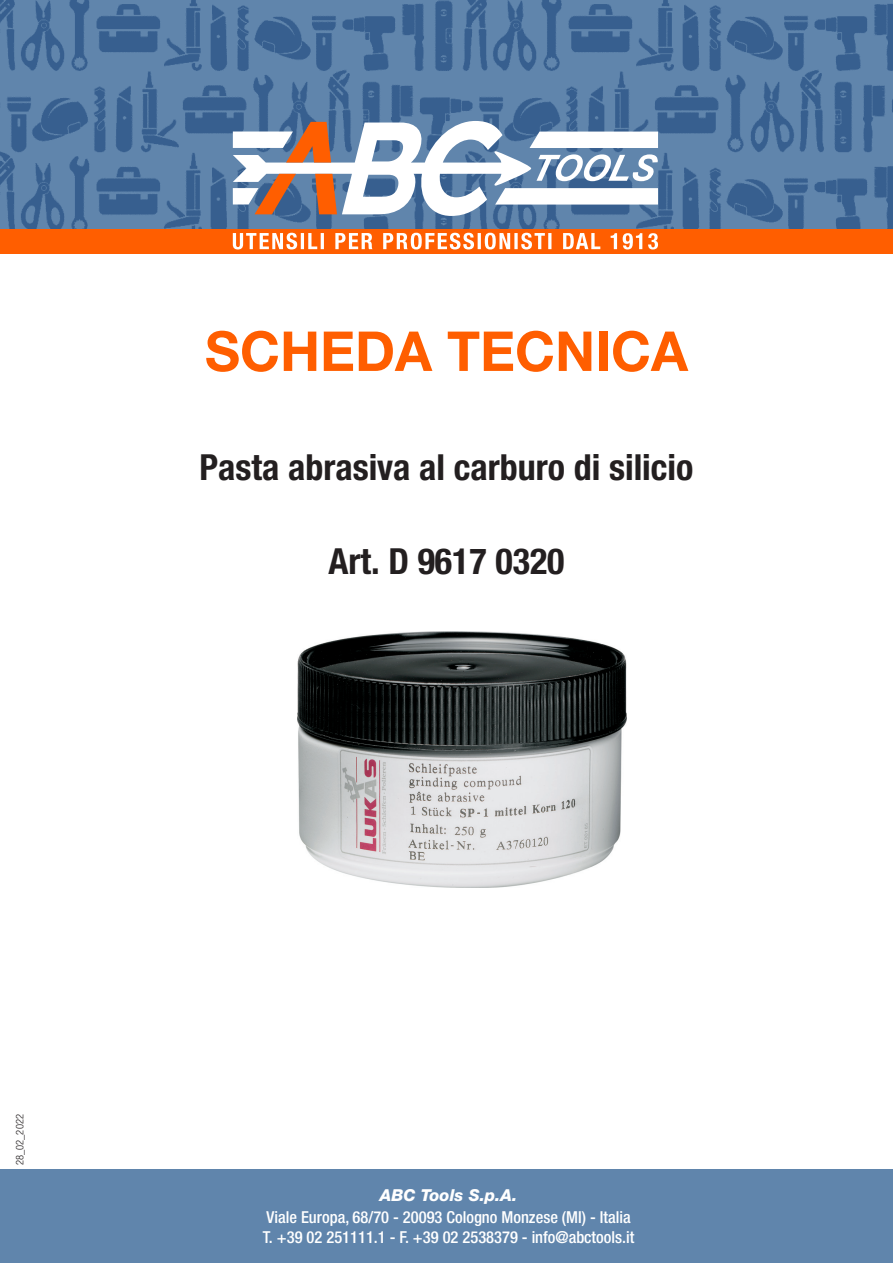
<style>
.page{position:relative;width:893px;height:1263px;background:#fff}
.page>*{position:absolute;margin:0;border:0;box-sizing:border-box;transform-origin:0 0}
.t1{font:700 55.05px "Helvetica Amos";color:#ff5e00}
.t2{font:700 36px "Helvetica Amos Cond";color:#231f20}
.t3{font:500 condensed 16.5px/19.8px "Helvetica Neue LT Std";color:#fff}
.t4{font:italic 800 16.5px "Helvetica Neue LT Std";color:#fff}
.t5{font:300 10.5px "Helvetica Amos Cond";color:#231f20}
</style>
<div class="page">
<img style="left:0;top:0;width:893px;height:229px">
<div style="left:0;top:1169px;width:893px;height:94px;background:#6085ac"></div>
<svg style="left:233px;top:121px;width:425px;height:95px"></svg>
<div style="left:0;top:229px;width:893px;height:24px;background:#ff5e00"></div>
<svg style="left:233px;top:233px;width:425px;height:16px"></svg>
<img style="left:298px;top:631px;width:328px;height:257px">
<p class="t1" style="left:205px;top:320px;width:485px">SCHEDA TECNICA</p>
<p class="t2" style="left:199px;top:446px;width:496px">Pasta abrasiva al carburo di silicio</p>
<p class="t2" style="left:328px;top:540px;width:238px">Art. D 9617 0320</p>
<p class="t5" style="left:14px;top:1165px;width:52px;rotate:-90deg">28_02_2022</p>
<p class="t4" style="left:380px;top:1185px;width:139px">ABC Tools S.p.A.</p>
<p class="t3" style="left:263px;top:1207px;width:373px">Viale Europa, 68/70 - 20093 Cologno Monzese (MI) - Italia<br>T. +39 02 251111.1 - F. +39 02 2538379 - info@abctools.it</p>
</div>
